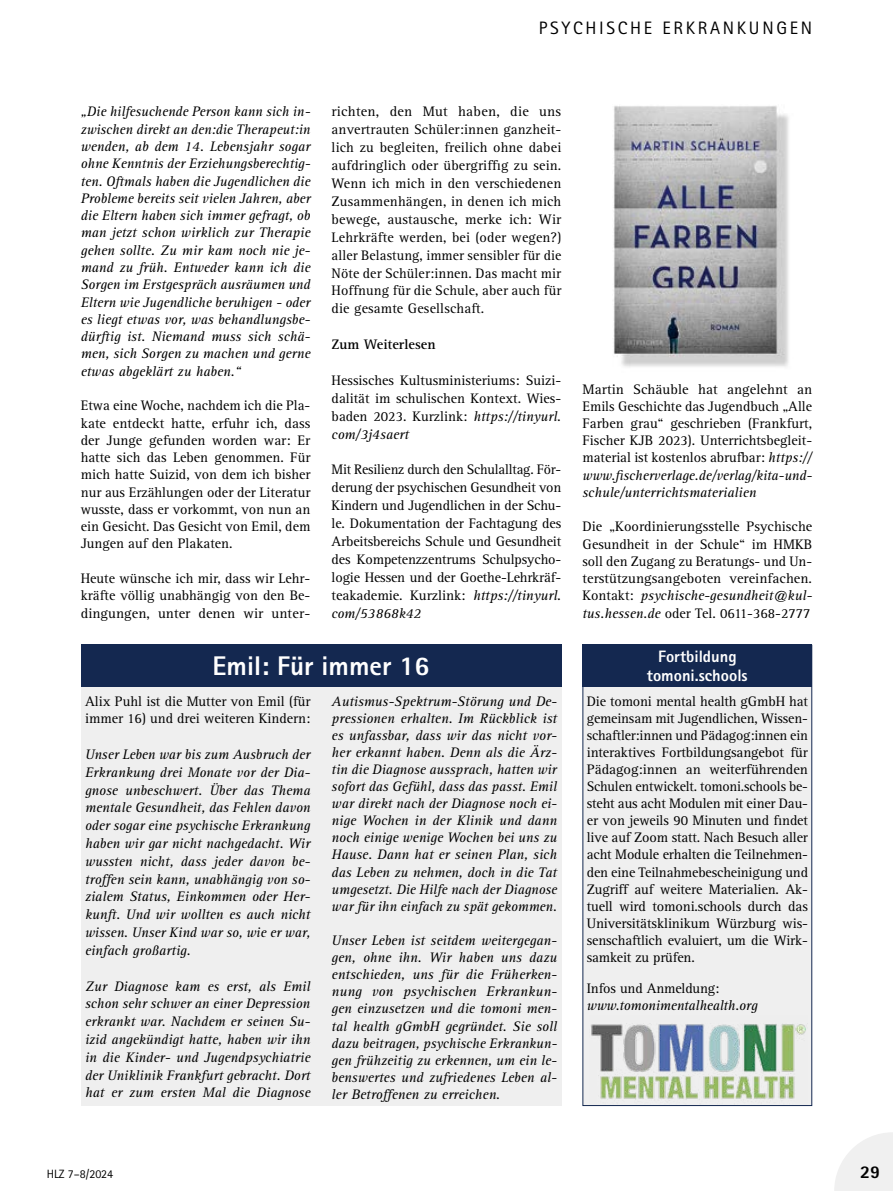
<style>
.page{position:relative;width:893px;height:1191px;background:#fff}
.page>*{position:absolute;margin:0;border:0;box-sizing:border-box;transform-origin:0 0}
.t1{font:800 27px "Rotis Sans Serif Std";color:#fff}
.t2{font:18px "Rotis Sans Serif Std";letter-spacing:.15em;color:#000}
.t3{font:800 18px "Rotis Sans Serif Std";color:#000}
.t4{font:800 16.5px/19.8px "Rotis Sans Serif Std";color:#fff;text-align:center}
.t5{font:14.25px/17.9px "Rotis Serif Std";color:#000;text-align:justify}
.t6{font:italic 14.25px/17.1px "Rotis Serif Std";color:#000;text-align:justify}
.t7{font:700 14.25px "Rotis Serif Std";color:#000}
.t8{font:12px "Rotis Sans Serif Std";color:#000}
.s1{font-style:italic}
</style>
<div class="page">
<svg style="left:834px;top:1132px;width:59px;height:59px"></svg>
<div style="left:582px;top:645px;width:230px;height:461px;background:#efefef"></div>
<div style="left:81px;top:644px;width:480px;height:462px;background:#efefef"></div>
<img style="left:613px;top:106px;width:176px;height:261px">
<img style="left:589px;top:1023px;width:219px;height:83px">
<div style="left:81px;top:644px;width:480px;height:43px;background:#142850"></div>
<div style="left:582px;top:644px;width:230px;height:43px;background:#142850"></div>
<p class="t2" style="left:539px;top:17px;width:275px">PSYCHISCHE ERKRANKUNGEN</p>
<p class="t6" style="left:81px;top:103px;width:231px">„Die hilfesuchende Person kann sich in&shy;zwischen direkt an den:die Therapeut:in wenden, ab dem 14. Lebensjahr sogar ohne Kenntnis der Erziehungsberechtig&shy;ten. Oftmals haben die Jugendlichen die Probleme bereits seit vielen Jahren, aber die Eltern haben sich immer gefragt, ob man jetzt schon wirklich zur Therapie gehen sollte. Zu mir kam noch nie je&shy;mand zu früh. Entweder kann ich die Sorgen im Erstgespräch ausräumen und Eltern wie Jugendliche beruhigen - oder es liegt etwas vor, was behandlungsbe&shy;dürftig ist. Niemand muss sich schä&shy;men, sich Sorgen zu machen und gerne etwas abgeklärt zu haben.“</p>
<p class="t5" style="left:81px;top:397px;width:231px;line-height:17.2px">Etwa eine Woche, nachdem ich die Pla&shy;kate entdeckt hatte, erfuhr ich, dass der Junge gefunden worden war: Er hatte sich das Leben genommen. Für mich hatte Suizid, von dem ich bisher nur aus Erzählungen oder der Literatur wusste, dass er vorkommt, von nun an ein Gesicht. Das Gesicht von Emil, dem Jungen auf den Plakaten.</p>
<p class="t5" style="left:81px;top:570px;width:231px;line-height:17.2px">Heute wünsche ich mir, dass wir Lehr&shy;kräfte völlig unabhängig von den Be&shy;dingungen, unter denen wir unter-</p>
<p class="t5" style="left:332px;top:103px;width:231px">richten, den Mut haben, die uns anvertrauten Schüler:innen ganzheit&shy;lich zu begleiten, freilich ohne dabei aufdringlich oder übergriffig zu sein.<br>Wenn ich mich in den verschiedenen Zusammenhängen, in denen ich mich bewege, austausche, merke ich: Wir Lehrkräfte werden, bei (oder wegen?) aller Belastung, immer sensibler für die Nöte der Schüler:innen. Das macht mir Hoffnung für die Schule, aber auch für die gesamte Gesellschaft.</p>
<p class="t7" style="left:332px;top:336px;width:106px">Zum Weiterlesen</p>
<p class="t5" style="left:332px;top:372px;width:231px">Hessisches Kultusministeriums: Suizi&shy;dalität im schulischen Kontext. Wies&shy;baden 2023. Kurzlink: <span class="s1">https://tinyurl. com/3j4saert</span></p>
<p class="t5" style="left:332px;top:461px;width:231px">Mit Resilienz durch den Schulalltag. För&shy;derung der psychischen Gesundheit von Kindern und Jugendlichen in der Schu&shy;le. Dokumentation der Fachtagung des Arbeitsbereichs Schule und Gesundheit des Kompetenzzentrums Schulpsycho&shy;logie Hessen und der Goethe-Lehrkräf&shy;teakademie. Kurzlink: <span class="s1">https://tinyurl. com/53868k42</span></p>
<p class="t5" style="left:582px;top:380px;width:231px;line-height:17.2px">Martin Schäuble hat angelehnt an Emils Geschichte das Jugendbuch „Alle Farben grau“ geschrieben (Frankfurt, Fischer KJB 2023). Unterrichtsbegleit&shy;material ist kostenlos abrufbar: <span class="s1">https:// www.fischerverlage.de/verlag/kita-und&shy;schule/unterrichtsmaterialien</span></p>
<p class="t5" style="left:582px;top:518px;width:231px;line-height:17.2px">Die „Koordinierungsstelle Psychische Gesundheit in der Schule“ im HMKB soll den Zugang zu Beratungs- und Un&shy;terstützungsangeboten vereinfachen.<br>Kontakt: <span class="s1">psychische-gesundheit@kul&shy;tus.hessen.de</span> oder Tel. 0611-368-2777</p>
<h1 class="t1" style="left:213px;top:649px;width:218px">Emil: Für immer 16</h1>
<p class="t4" style="left:647px;top:646px;width:102px">Fortbildung tomoni.schools</p>
<p class="t5" style="left:85px;top:692px;width:227px">Alix Puhl ist die Mutter von Emil (für immer 16) und drei weiteren Kindern:</p>
<p class="t6" style="left:85px;top:746px;width:227px;line-height:17.9px">Unser Leben war bis zum Ausbruch der Erkrankung drei Monate vor der Dia&shy;gnose unbeschwert. Über das Thema mentale Gesundheit, das Fehlen davon oder sogar eine psychische Erkrankung haben wir gar nicht nachgedacht. Wir wussten nicht, dass jeder davon be&shy;troffen sein kann, unabhängig von so&shy;zialem Status, Einkommen oder Her&shy;kunft. Und wir wollten es auch nicht wissen. Unser Kind war so, wie er war, einfach großartig.</p>
<p class="t6" style="left:85px;top:977px;width:227px;line-height:17.9px">Zur Diagnose kam es erst, als Emil schon sehr schwer an einer Depression erkrankt war. Nachdem er seinen Su&shy;izid angekündigt hatte, haben wir ihn in die Kinder- und Jugendpsychiatrie der Uniklinik Frankfurt gebracht. Dort hat er zum ersten Mal die Diagnose</p>
<p class="t6" style="left:332px;top:692px;width:227px">Autismus-Spektrum-Störung und De&shy;pressionen erhalten. Im Rückblick ist es unfassbar, dass wir das nicht vor&shy;her erkannt haben. Denn als die Ärz&shy;tin die Diagnose aussprach, hatten wir sofort das Gefühl, dass das passt. Emil war direkt nach der Diagnose noch ei&shy;nige Wochen in der Klinik und dann noch einige wenige Wochen bei uns zu Hause. Dann hat er seinen Plan, sich das Leben zu nehmen, doch in die Tat umgesetzt. Die Hilfe nach der Diagnose war für ihn einfach zu spät gekommen.</p>
<p class="t6" style="left:332px;top:932px;width:227px">Unser Leben ist seitdem weitergegan&shy;gen, ohne ihn. Wir haben uns dazu entschieden, uns für die Früherken&shy;nung von psychischen Erkrankun&shy;gen einzusetzen und die tomoni men&shy;tal health gGmbH gegründet. Sie soll dazu beitragen, psychische Erkrankun&shy;gen frühzeitig zu erkennen, um ein le&shy;benswertes und zufriedenes Leben al&shy;ler Betroffenen zu erreichen.</p>
<p class="t5" style="left:587px;top:692px;width:223px;line-height:17.1px">Die tomoni mental health gGmbH hat gemeinsam mit Jugendlichen, Wissen&shy;schaftler:innen und Pädagog:innen ein interaktives Fortbildungsangebot für Pädagog:innen an weiterführenden Schulen entwickelt. tomoni.schools be&shy;steht aus acht Modulen mit einer Dau&shy;er von jeweils 90 Minuten und findet live auf Zoom statt. Nach Besuch aller acht Module erhalten die Teilnehmen&shy;den eine Teilnahmebescheinigung und Zugriff auf weitere Materialien. Ak&shy;tuell wird tomoni.schools durch das Universitätsklinikum Würzburg wis&shy;senschaftlich evaluiert, um die Wirk&shy;samkeit zu prüfen.</p>
<p class="t5" style="left:587px;top:979px;width:134px">Infos und Anmeldung:</p>
<p class="t6" style="left:587px;top:997px;width:172px">www.tomonimentalhealth.org</p>
<p class="t8" style="left:47px;top:1167px;width:68px">HLZ 7–8/2024</p>
<p class="t3" style="left:860px;top:1160px;width:22px">29</p>
</div>
